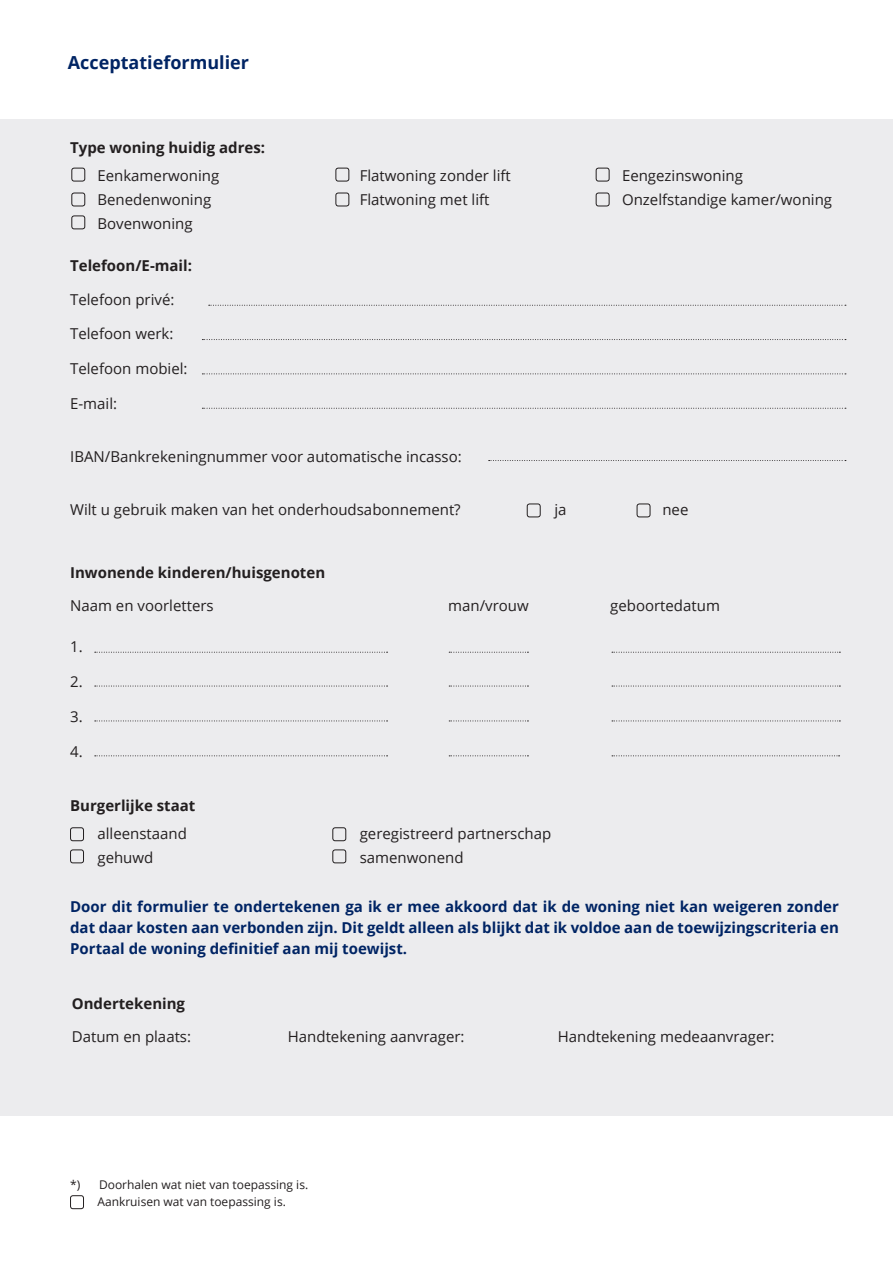
<style>
.page{position:relative;width:893px;height:1263px;background:#fff}
.page>*{position:absolute;margin:0;border:0;box-sizing:border-box;transform-origin:0 0}
.t1{font:700 18px "Open Sans";color:#002464}
.t2{font:15px/24px "Open Sans";color:#231f20}
.t3{font:700 15px/21px "Open Sans";color:#002464;text-align:justify}
.t4{font:700 15px "Open Sans";color:#231f20}
.t5{font:12px/17px "Open Sans";color:#231f20}
</style>
<div class="page">
<div style="left:70px;top:1195px;width:14px;height:14px;border:1px solid #231f20;border-radius:2px"></div>
<div style="left:0;top:119px;width:893px;height:996px;background:#ececee"></div>
<div style="left:71px;top:168px;width:14px;height:13px;border:1px solid #231f20;border-radius:2px"></div>
<div style="left:335px;top:168px;width:14px;height:13px;border:1px solid #231f20;border-radius:2px"></div>
<div style="left:527px;top:504px;width:14px;height:13px;border:1px solid #231f20;border-radius:2px"></div>
<div style="left:70px;top:827px;width:14px;height:14px;border:1px solid #231f20;border-radius:2px"></div>
<div style="left:332px;top:827px;width:14px;height:14px;border:1px solid #231f20;border-radius:2px"></div>
<div style="left:70px;top:849px;width:14px;height:14px;border:1px solid #231f20;border-radius:2px"></div>
<div style="left:332px;top:849px;width:14px;height:14px;border:1px solid #231f20;border-radius:2px"></div>
<div style="left:637px;top:504px;width:13px;height:13px;border:1px solid #231f20;border-radius:2px"></div>
<div style="left:596px;top:168px;width:13px;height:13px;border:1px solid #231f20;border-radius:2px"></div>
<div style="left:71px;top:193px;width:14px;height:13px;border:1px solid #231f20;border-radius:2px"></div>
<div style="left:335px;top:193px;width:14px;height:13px;border:1px solid #231f20;border-radius:2px"></div>
<div style="left:596px;top:193px;width:13px;height:13px;border:1px solid #231f20;border-radius:2px"></div>
<div style="left:71px;top:216px;width:14px;height:13px;border:1px solid #231f20;border-radius:2px"></div>
<svg style="left:209px;top:305px;width:637px;height:1px"></svg>
<svg style="left:202px;top:373px;width:644px;height:1px"></svg>
<svg style="left:202px;top:408px;width:644px;height:1px"></svg>
<svg style="left:489px;top:460px;width:357px;height:1px"></svg>
<svg style="left:95px;top:652px;width:293px;height:1px"></svg>
<svg style="left:95px;top:686px;width:293px;height:1px"></svg>
<svg style="left:95px;top:720px;width:293px;height:1px"></svg>
<svg style="left:95px;top:755px;width:293px;height:1px"></svg>
<svg style="left:449px;top:652px;width:79px;height:1px"></svg>
<svg style="left:449px;top:686px;width:79px;height:1px"></svg>
<svg style="left:449px;top:720px;width:79px;height:1px"></svg>
<svg style="left:449px;top:755px;width:79px;height:1px"></svg>
<svg style="left:612px;top:652px;width:228px;height:1px"></svg>
<svg style="left:612px;top:686px;width:228px;height:1px"></svg>
<svg style="left:612px;top:720px;width:228px;height:1px"></svg>
<svg style="left:612px;top:755px;width:228px;height:1px"></svg>
<svg style="left:202px;top:339px;width:644px;height:1px"></svg>
<p class="t1" style="left:68px;top:50px;width:183px">Acceptatieformulier</p>
<p class="t4" style="left:70px;top:137px;width:196px">Type woning huidig adres:</p>
<p class="t2" style="left:97px;top:163px;width:123px">Eenkamerwoning<br>Benedenwoning<br>Bovenwoning</p>
<p class="t2" style="left:360px;top:163px;width:153px">Flatwoning zonder lift<br>Flatwoning met lift</p>
<p class="t2" style="left:622px;top:163px;width:212px">Eengezinswoning<br>Onzelfstandige kamer/woning</p>
<p class="t4" style="left:70px;top:255px;width:123px">Telefoon/E-mail:</p>
<p class="t2" style="left:70px;top:287px;width:106px">Telefoon privé:</p>
<p class="t2" style="left:70px;top:322px;width:105px">Telefoon werk:</p>
<p class="t2" style="left:70px;top:356px;width:119px">Telefoon mobiel:</p>
<p class="t2" style="left:70px;top:391px;width:49px">E-mail:</p>
<p class="t2" style="left:70px;top:444px;width:393px">IBAN/Bankrekeningnummer voor automatische incasso:</p>
<p class="t2" style="left:70px;top:497px;width:392px">Wilt u gebruik maken van het onderhoudsabonnement?</p>
<p class="t2" style="left:554px;top:497px;width:14px">ja</p>
<p class="t2" style="left:662px;top:497px;width:28px">nee</p>
<p class="t4" style="left:70px;top:562px;width:257px">Inwonende kinderen/huisgenoten</p>
<p class="t2" style="left:70px;top:593px;width:145px">Naam en voorletters</p>
<p class="t2" style="left:448px;top:593px;width:82px">man/vrouw</p>
<p class="t2" style="left:610px;top:593px;width:111px">geboortedatum</p>
<p class="t2" style="left:70px;top:634px;width:14px">1.</p>
<p class="t2" style="left:70px;top:669px;width:14px">2.</p>
<p class="t2" style="left:70px;top:704px;width:14px">3.</p>
<p class="t2" style="left:70px;top:740px;width:14px">4.</p>
<p class="t4" style="left:70px;top:795px;width:127px">Burgerlijke staat</p>
<p class="t2" style="left:97px;top:821px;width:91px">alleenstaand gehuwd</p>
<p class="t2" style="left:360px;top:821px;width:193px">geregistreerd partnerschap samenwonend</p>
<p class="t3" style="left:70px;top:895px;width:770px">Door dit formulier te ondertekenen ga ik er mee akkoord dat ik de woning niet kan weigeren zonder dat daar kosten aan verbonden zijn. Dit geldt alleen als blijkt dat ik voldoe aan de toewijzingscriteria en Portaal de woning definitief aan mij toewijst.</p>
<p class="t4" style="left:72px;top:993px;width:115px">Ondertekening</p>
<p class="t2" style="left:72px;top:1024px;width:121px">Datum en plaats:</p>
<p class="t2" style="left:288px;top:1024px;width:178px">Handtekening aanvrager:</p>
<p class="t2" style="left:558px;top:1024px;width:218px">Handtekening medeaanvrager:</p>
<p class="t5" style="left:70px;top:1175px;width:12px">*)</p>
<p class="t5" style="left:97px;top:1175px;width:212px">Doorhalen wat niet van toepassing is.<br>Aankruisen wat van toepassing is.</p>
</div>
